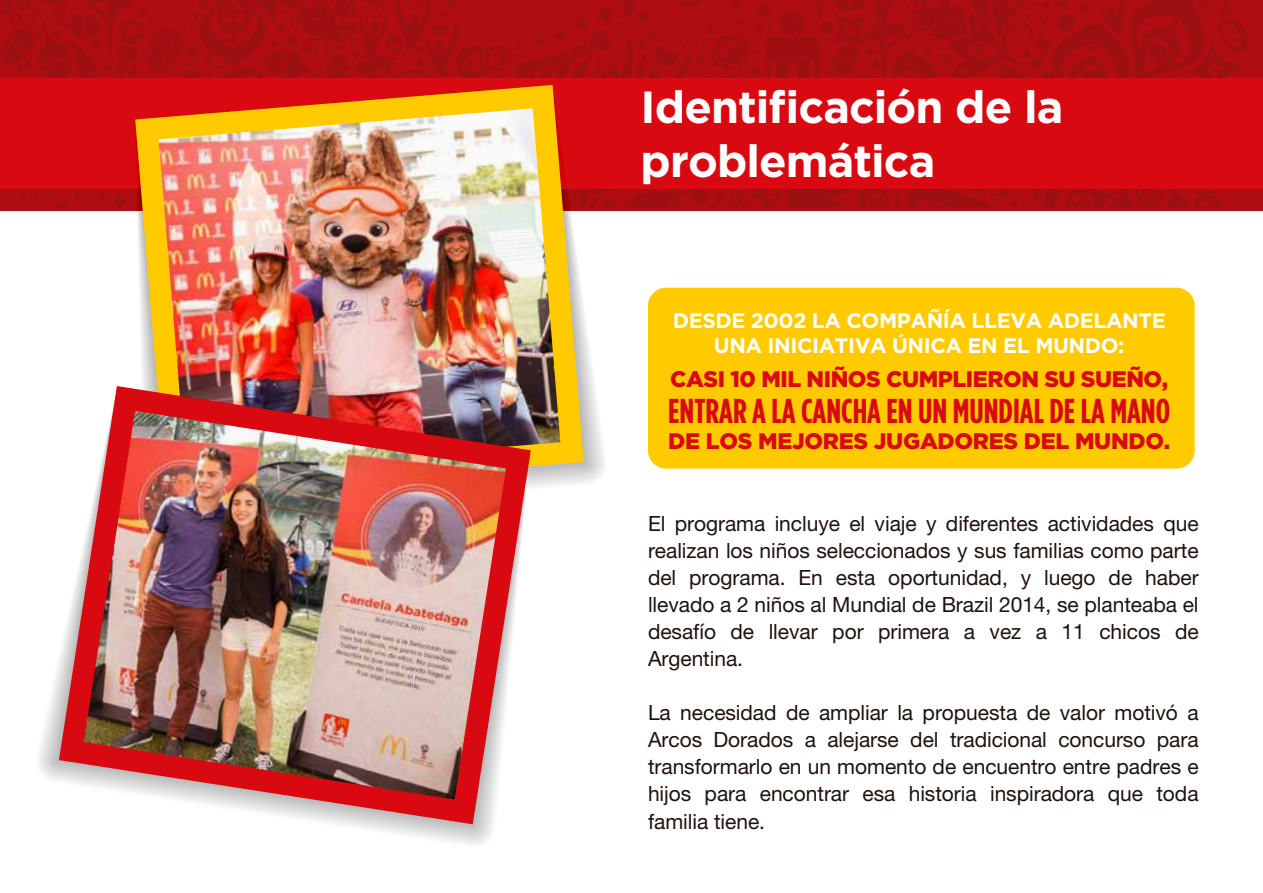
<style>
.page{position:relative;width:1263px;height:893px;background:#fff}
.page>*{position:absolute;margin:0;border:0;box-sizing:border-box;transform-origin:0 0}
.t1{font:700 45px/54px "Gotham";letter-spacing:-.02em;color:#fff}
.t2{font:700 34.5px "Gotham Condensed";color:#d90912}
.t3{font:900 22.5px "Gotham";letter-spacing:-.02em;color:#d90912}
.t4{font:21px/27px "Helvetica Neue";letter-spacing:-.005em;color:#1e120d;text-align:justify}
.t5{font:700 21px/25.2px "Gotham";letter-spacing:-.02em;color:#fff;text-align:center}
</style>
<div class="page">
<svg style="left:2px;top:0;width:1249px;height:207px;background:#a70e11"></svg>
<div style="left:0;top:78px;width:1263px;height:111px;background:#d90912"></div>
<svg style="left:584px;top:189px;width:24px;height:294px"></svg>
<svg style="left:135px;top:85px;width:449px;height:402px"></svg>
<div style="left:648px;top:288px;width:546px;height:181px;background:#ffcb00;border-radius:18px"></div>
<img style="left:159px;top:108px;width:401px;height:363px">
<svg style="left:39px;top:665px;width:454px;height:180px"></svg>
<img style="left:59px;top:386px;width:472px;height:438px">
<img style="left:84px;top:411px;width:422px;height:388px">
<h1 class="t1" style="left:641px;top:80px;width:424px">Identificación de la problemática</h1>
<p class="t5" style="left:673px;top:308px;width:494px">DESDE 2002 LA COMPAÑÍA LLEVA ADELANTE<br>UNA INICIATIVA ÚNICA EN EL MUNDO:</p>
<p class="t3" style="left:670px;top:364px;width:499px">CASI 10 MIL NIÑOS CUMPLIERON SU SUEÑO,</p>
<h2 class="t2" style="left:668px;top:392px;width:503px">ENTRAR A LA CANCHA EN UN MUNDIAL DE LA MANO</h2>
<p class="t3" style="left:668px;top:425px;width:503px">DE LOS MEJORES JUGADORES DEL MUNDO.</p>
<p class="t4" style="left:648px;top:509px;width:552px">El programa incluye el viaje y diferentes actividades que realizan los niños seleccionados y sus familias como parte del programa. En esta oportunidad, y luego de haber llevado a 2 niños al Mundial de Brazil 2014, se planteaba el desafío de llevar por primera a vez a 11 chicos de Argentina.</p>
<p class="t4" style="left:648px;top:698px;width:552px;line-height:27.5px">La necesidad de ampliar la propuesta de valor motivó a Arcos Dorados a alejarse del tradicional concurso para transformarlo en un momento de encuentro entre padres e hijos para encontrar esa historia inspiradora que toda familia tiene.</p>
</div>
